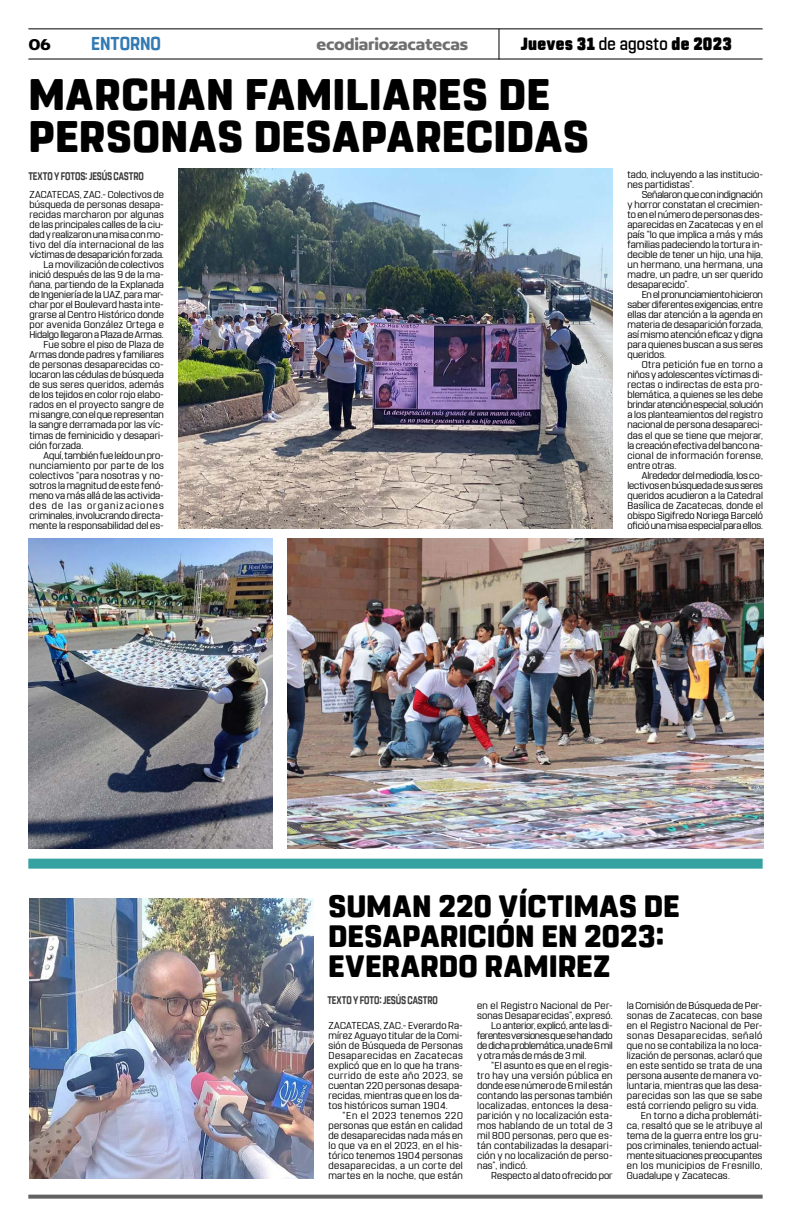
<style>
.page{position:relative;width:791px;height:1225px;background:#fff}
.page>*{position:absolute;margin:0;border:0;box-sizing:border-box;transform-origin:0 0}
.t1{font:800 44px/42px "Rohn Rounded";letter-spacing:.01em;color:#000}
.t2{font:800 30.8px/30px "Rohn Rounded";letter-spacing:.005em;color:#000}
.t3{font:700 18.6px "Rohn Rounded";letter-spacing:-.005em;color:#327ab3;scale:.91 1}
.t4{font:900 17.6px "Rohn Rounded";letter-spacing:.015em;color:#000;scale:.91 1}
.t5{font:700 16.9px "Concord";letter-spacing:-.01em;color:#706f6f}
.t6{font:700 16.9px "Concord";color:#000}
.t7{font:700 11px "Rohn Rounded";letter-spacing:-.01em;color:#3d3d3d;scale:.79 1}
.t8{font:10px/10px "Rohn Rounded";letter-spacing:.015em;color:#000;text-align:justify}
.t9{font:10px "Rohn Rounded";letter-spacing:-.005em;color:#000}
.t10{font:10px "Rohn Rounded";letter-spacing:-.015em;color:#000}
.t11{font:10px "Rohn Rounded";letter-spacing:.035em;color:#000}
.t12{font:10px "Rohn Rounded";letter-spacing:.04em;color:#000}
.t13{font:10px "Rohn Rounded";letter-spacing:-.03em;color:#000}
.t14{font:10px "Rohn Rounded";letter-spacing:-.025em;color:#000}
.t15{font:10px "Rohn Rounded";letter-spacing:-.01em;color:#000}
.t16{font:10px "Rohn Rounded";letter-spacing:.055em;color:#000}
.t17{font:10px "Rohn Rounded";letter-spacing:.105em;color:#000}
.s1{font-weight:500}
</style>
<div class="page">
<hr style="left:28px;top:28px;width:735px;height:1px;background:#000">
<hr style="left:28px;top:59px;width:735px;height:1px;background:#000">
<hr style="left:498px;top:29px;width:1px;height:31px;background:#000">
<div style="left:28px;top:858px;width:735px;height:10px;background:#36a1a1"></div>
<svg style="left:28px;top:1194px;width:735px;height:4px;background:#7a7a7a"></svg>
<img style="left:29px;top:898px;width:285px;height:280px">
<img style="left:178px;top:168px;width:435px;height:360px">
<img style="left:28px;top:538px;width:244px;height:310px">
<img style="left:288px;top:538px;width:475px;height:310px">
<h3 class="t6" style="left:28px;top:34px;width:24px">06</h3>
<h3 class="t3" style="left:91px;top:32px;width:78px">ENTORNO</h3>
<h3 class="t5" style="left:316px;top:34px;width:153px">ecodiariozacatecas</h3>
<h3 class="t4" style="left:521px;top:33px;width:233px">Jueves 31 <span class="s1">de agosto</span> de 2023</h3>
<h1 class="t1" style="left:28px;top:74px;width:562px">MARCHAN FAMILIARES DE<br>PERSONAS DESAPARECIDAS</h1>
<p class="t8" style="left:29px;top:190px;width:136px">ZACATECAS, ZAC.- Colectivos de</p>
<p class="t8" style="left:29px;top:200px;width:136px">búsqueda de personas desapa-</p>
<p class="t8" style="left:29px;top:210px;width:136px">recidas marcharon por algunas</p>
<p class="t8" style="left:29px;top:220px;width:136px">de las principales calles de la ciu-</p>
<p class="t15" style="left:29px;top:229px;width:136px">dad y realizaron una misa con mo-</p>
<p class="t8" style="left:29px;top:240px;width:136px">tivo del día internacional de las</p>
<p class="t9" style="left:29px;top:249px;width:136px">víctimas de desaparición forzada.</p>
<p class="t8" style="left:44px;top:260px;width:122px">La movilización de colectivos</p>
<p class="t8" style="left:29px;top:270px;width:136px">inició después de las 9 de la ma-</p>
<p class="t8" style="left:29px;top:280px;width:136px">ñana, partiendo de la Explanada</p>
<p class="t9" style="left:29px;top:289px;width:136px">de Ingeniería de la UAZ, para mar-</p>
<p class="t8" style="left:29px;top:300px;width:136px">char por el Boulevard hasta inte-</p>
<p class="t8" style="left:29px;top:310px;width:136px">grarse al Centro Histórico donde</p>
<p class="t8" style="left:29px;top:320px;width:136px">por avenida González Ortega e</p>
<p class="t10" style="left:29px;top:329px;width:136px">Hidalgo llegaron a Plaza de Armas.</p>
<p class="t8" style="left:44px;top:340px;width:122px">Fue sobre el piso de Plaza de</p>
<p class="t8" style="left:29px;top:350px;width:136px">Armas donde padres y familiares</p>
<p class="t8" style="left:29px;top:360px;width:136px">de personas desaparecidas co-</p>
<p class="t8" style="left:29px;top:370px;width:136px">locaron las cédulas de búsqueda</p>
<p class="t8" style="left:29px;top:380px;width:136px">de sus seres queridos, además</p>
<p class="t8" style="left:29px;top:390px;width:136px">de los tejidos en color rojo elabo-</p>
<p class="t8" style="left:29px;top:400px;width:136px">rados en el proyecto sangre de</p>
<p class="t10" style="left:29px;top:409px;width:136px">mi sangre, con el que representan</p>
<p class="t8" style="left:29px;top:420px;width:136px">la sangre derramada por las víc-</p>
<p class="t8" style="left:29px;top:430px;width:136px">timas de feminicidio y desapari-</p>
<p class="t8" style="left:29px;top:440px;width:55px">ción forzada.</p>
<p class="t10" style="left:44px;top:449px;width:122px">Aquí, también fue leído un pro-</p>
<p class="t8" style="left:29px;top:460px;width:136px">nunciamiento por parte de los</p>
<p class="t8" style="left:29px;top:470px;width:136px">colectivos “para nosotras y no-</p>
<p class="t8" style="left:29px;top:480px;width:136px">sotros la magnitud de este fenó-</p>
<p class="t9" style="left:29px;top:489px;width:136px">meno va más allá de las activida-</p>
<p class="t17" style="left:29px;top:499px;width:136px">des de las organizaciones</p>
<p class="t9" style="left:29px;top:509px;width:136px">criminales, involucrando directa-</p>
<p class="t8" style="left:29px;top:520px;width:136px">mente la responsabilidad del es-</p>
<p class="t7" style="left:28px;top:170px;width:148px">TEXTO Y FOTOS: JESÚS CASTRO</p>
<p class="t8" style="left:627px;top:170px;width:137px">tado, incluyendo a las institucio&shy;nes partidistas”.</p>
<p class="t8" style="left:627px;top:190px;width:137px;text-indent:14px">Señalaron que con indignación y horror constatan el crecimien&shy;to en el número de personas des&shy;aparecidas en Zacatecas y en el país “lo que implica a más y más familias padeciendo la tortura in&shy;decible de tener un hijo, una hija, un hermano, una hermana, una madre, un padre, un ser querido desaparecido”.</p>
<p class="t8" style="left:627px;top:290px;width:137px;text-indent:14px">En el pronunciamiento hicieron saber diferentes exigencias, entre ellas dar atención a la agenda en materia de desaparición forzada, así mismo atención eficaz y digna para quienes buscan a sus seres queridos.</p>
<p class="t8" style="left:627px;top:360px;width:137px;text-indent:14px">Otra petición fue en torno a niños y adolescentes víctimas di&shy;rectas o indirectas de esta pro&shy;blemática, a quienes se les debe brindar atención especial, solución a los planteamientos del registro nacional de persona desapareci&shy;das el que se tiene que mejorar, la creación efectiva del banco na&shy;cional de información forense, entre otras.</p>
<p class="t8" style="left:627px;top:470px;width:137px;text-indent:14px">Alrededor del mediodía, los co&shy;lectivos en búsqueda de sus seres queridos acudieron a la Catedral Basílica de Zacatecas, donde el obispo Sigifredo Noriega Barceló ofició una misa especial para ellos.</p>
<h2 class="t2" style="left:328px;top:891px;width:353px">SUMAN 220 VÍCTIMAS DE<br>DESAPARICIÓN EN 2023:<br>EVERARDO RAMIREZ</h2>
<p class="t7" style="left:327px;top:993px;width:141px">TEXTO Y FOTO: JESÚS CASTRO</p>
<p class="t8" style="left:328px;top:1020px;width:136px">ZACATECAS, ZAC.- Everardo Ra&shy;mírez Aguayo titular de la Comi&shy;sión de Búsqueda de Personas Desaparecidas en Zacatecas explicó que en lo que ha trans&shy;currido de este año 2023, se cuentan 220 personas desapa&shy;recidas, mientras que en los da&shy;tos históricos suman 1904.</p>
<p class="t8" style="left:328px;top:1110px;width:136px;text-indent:14px">“En el 2023 tenemos 220 personas que están en calidad de desaparecidas nada más en lo que va en el 2023, en el his&shy;tórico tenemos 1904 personas desaparecidas, a un corte del martes en la noche, que están</p>
<p class="t8" style="left:477px;top:1000px;width:137px">en el Registro Nacional de Per-</p>
<p class="t8" style="left:477px;top:1010px;width:137px">sonas Desaparecidas”, expresó.</p>
<p class="t10" style="left:491px;top:1019px;width:123px">Lo anterior, explicó, ante las di-</p>
<p class="t13" style="left:477px;top:1029px;width:137px">ferentes versiones que se han dado</p>
<p class="t14" style="left:477px;top:1039px;width:137px">de dicha problemática, una de 6 mil</p>
<p class="t10" style="left:477px;top:1049px;width:111px">y otra más de más de 3 mil.</p>
<p class="t8" style="left:491px;top:1060px;width:123px">“El asunto es que en el regis-</p>
<p class="t11" style="left:477px;top:1069px;width:137px">tro hay una versión pública en</p>
<p class="t8" style="left:477px;top:1080px;width:137px">donde ese número de 6 mil están</p>
<p class="t8" style="left:477px;top:1090px;width:137px">contando las personas también</p>
<p class="t12" style="left:477px;top:1099px;width:137px">localizadas, entonces la desa-</p>
<p class="t8" style="left:477px;top:1110px;width:137px">parición y no localización esta-</p>
<p class="t11" style="left:477px;top:1119px;width:137px">mos hablando de un total de 3</p>
<p class="t8" style="left:477px;top:1130px;width:137px">mil 800 personas, pero que es-</p>
<p class="t8" style="left:477px;top:1140px;width:137px">tán contabilizadas la desapari-</p>
<p class="t8" style="left:477px;top:1150px;width:137px">ción y no localización de perso-</p>
<p class="t8" style="left:477px;top:1160px;width:52px">nas”, indicó.</p>
<p class="t8" style="left:491px;top:1170px;width:123px">Respecto al dato ofrecido por</p>
<p class="t8" style="left:627px;top:1000px;width:137px">la Comisión de Búsqueda de Per-</p>
<p class="t11" style="left:627px;top:1009px;width:137px">sonas de Zacatecas, con base</p>
<p class="t8" style="left:627px;top:1020px;width:137px">en el Registro Nacional de Per-</p>
<p class="t16" style="left:627px;top:1029px;width:137px">sonas Desaparecidas, señaló</p>
<p class="t8" style="left:627px;top:1040px;width:137px">que no se contabiliza la no loca-</p>
<p class="t8" style="left:627px;top:1050px;width:137px">lización de personas, aclaró que</p>
<p class="t8" style="left:627px;top:1060px;width:137px">en este sentido se trata de una</p>
<p class="t8" style="left:627px;top:1070px;width:137px">persona ausente de manera vo-</p>
<p class="t8" style="left:627px;top:1080px;width:137px">luntaria, mientras que las desa-</p>
<p class="t11" style="left:627px;top:1089px;width:137px">parecidas son las que se sabe</p>
<p class="t8" style="left:627px;top:1100px;width:133px">está corriendo peligro su vida.</p>
<p class="t8" style="left:641px;top:1110px;width:123px">En torno a dicha problemáti-</p>
<p class="t8" style="left:627px;top:1120px;width:137px">ca, resaltó que se le atribuye al</p>
<p class="t8" style="left:627px;top:1130px;width:137px">tema de la guerra entre los gru-</p>
<p class="t8" style="left:627px;top:1140px;width:137px">pos criminales, teniendo actual-</p>
<p class="t9" style="left:627px;top:1149px;width:137px">mente situaciones preocupantes</p>
<p class="t12" style="left:627px;top:1159px;width:137px">en los municipios de Fresnillo,</p>
<p class="t8" style="left:627px;top:1170px;width:105px">Guadalupe y Zacatecas.</p>
</div>
